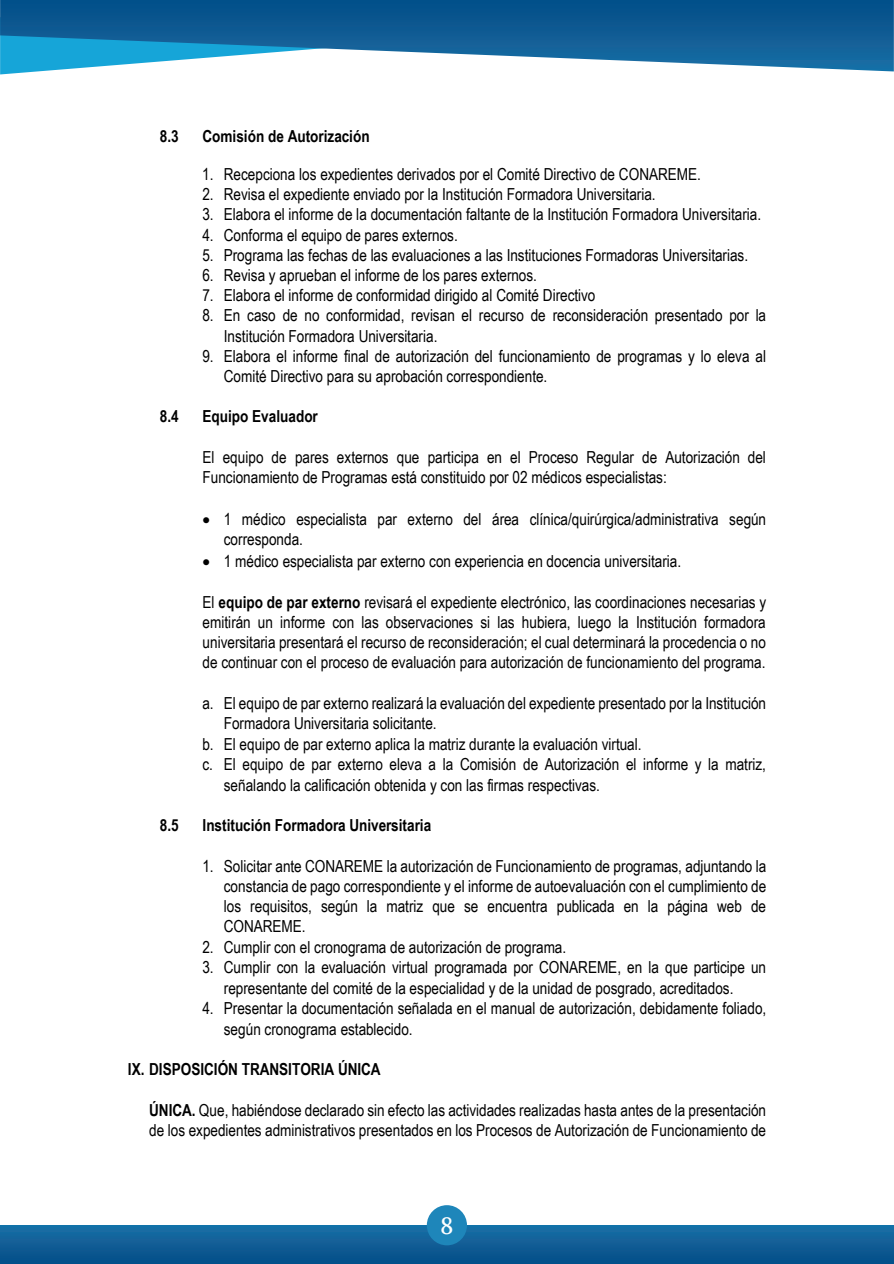
<style>
.page{position:relative;width:894px;height:1264px;background:#fff}
.page>*{position:absolute;margin:0;border:0;box-sizing:border-box;transform-origin:0 0}
.t1{font:24.45px "Sylfaen";color:#fff}
.t2{font:16.5px/20.1px "Arial Narrow";color:#000}
.t3{font:700 16.5px "Arial Narrow";color:#000}
.s1{font-weight:700}
</style>
<div class="page">
<div style="left:0;top:1224px;width:893px;height:39px;background:linear-gradient(to bottom,#1971a8,#064d87)"></div>
<svg style="left:0;top:0;width:893px;height:71px;background:#3179a9"></svg>
<div style="left:427px;top:1204px;width:40px;height:40px;background:#1e86ba;border-radius:50%"></div>
<p class="t3" style="left:160px;top:124px;width:20px">8.3</p>
<p class="t3" style="left:202px;top:124px;width:169px">Comisión de Autorización</p>
<p class="t2" style="left:202px;top:163px;width:500px">1. Recepciona los expedientes derivados por el Comité Directivo de CONAREME.</p>
<p class="t2" style="left:202px;top:184px;width:454px">2. Revisa el expediente enviado por la Institución Formadora Universitaria.</p>
<p class="t2" style="left:202px;top:204px;width:560px">3. Elabora el informe de la documentación faltante de la Institución Formadora Universitaria.</p>
<p class="t2" style="left:202px;top:224px;width:257px">4. Conforma el equipo de pares externos.</p>
<p class="t2" style="left:202px;top:244px;width:547px">5. Programa las fechas de las evaluaciones a las Instituciones Formadoras Universitarias.</p>
<p class="t2" style="left:202px;top:264px;width:336px">6. Revisa y aprueban el informe de los pares externos.</p>
<p class="t2" style="left:202px;top:285px;width:394px">7. Elabora el informe de conformidad dirigido al Comité Directivo</p>
<p class="t2" style="left:224px;top:305px;width:543px;text-indent:-21px">8. En caso de no conformidad, revisan el recurso de reconsideración presentado por la<br>Institución Formadora Universitaria.</p>
<p class="t2" style="left:224px;top:345px;width:543px;text-indent:-21px">9. Elabora el informe final de autorización del funcionamiento de programas y lo eleva al<br>Comité Directivo para su aprobación correspondiente.</p>
<p class="t3" style="left:160px;top:404px;width:20px">8.4</p>
<p class="t3" style="left:202px;top:404px;width:117px">Equipo Evaluador</p>
<p class="t2" style="left:202px;top:446px;width:565px">El equipo de pares externos que participa en el Proceso Regular de Autorización del<br>Funcionamiento de Programas está constituido por 02 médicos especialistas:</p>
<p class="t2" style="left:224px;top:508px;width:543px;line-height:20.5px;text-indent:-21px">• 1 médico especialista par externo del área clínica/quirúrgica/administrativa según corresponda.</p>
<p class="t2" style="left:202px;top:550px;width:480px">• 1 médico especialista par externo con experiencia en docencia universitaria.</p>
<p class="t2" style="left:202px;top:591px;width:565px;text-align:justify">El <span class="s1">equipo de par externo</span> revisará el expediente electrónico, las coordinaciones necesarias y emitirán un informe con las observaciones si las hubiera, luego la Institución formadora universitaria presentará el recurso de reconsideración; el cual determinará la procedencia o no de continuar con el proceso de evaluación para autorización de funcionamiento del programa.</p>
<p class="t2" style="left:202px;top:692px;width:565px">a. El equipo de par externo realizará la evaluación del expediente presentado por la Institución</p>
<p class="t2" style="left:224px;top:712px;width:214px">Formadora Universitaria solicitante.</p>
<p class="t2" style="left:202px;top:733px;width:440px">b. El equipo de par externo aplica la matriz durante la evaluación virtual.</p>
<p class="t2" style="left:202px;top:753px;width:565px">c. El equipo de par externo eleva a la Comisión de Autorización el informe y la matriz,</p>
<p class="t2" style="left:224px;top:774px;width:377px">señalando la calificación obtenida y con las firmas respectivas.</p>
<p class="t3" style="left:160px;top:812px;width:20px">8.5</p>
<p class="t3" style="left:202px;top:812px;width:230px">Institución Formadora Universitaria</p>
<p class="t2" style="left:224px;top:854px;width:544px;text-align:justify;text-indent:-21px">1. Solicitar ante CONAREME la autorización de Funcionamiento de programas, adjuntando la constancia de pago correspondiente y el informe de autoevaluación con el cumplimiento de los requisitos, según la matriz que se encuentra publicada en la página web de CONAREME.</p>
<p class="t2" style="left:202px;top:936px;width:365px">2. Cumplir con el cronograma de autorización de programa.</p>
<p class="t2" style="left:224px;top:956px;width:543px;text-indent:-21px">3. Cumplir con la evaluación virtual programada por CONAREME, en la que participe un representante del comité de la especialidad y de la unidad de posgrado, acreditados.</p>
<p class="t2" style="left:224px;top:997px;width:543px;text-indent:-21px">4. Presentar la documentación señalada en el manual de autorización, debidamente foliado, según cronograma establecido.</p>
<p class="t3" style="left:128px;top:1056px;width:254px">IX. DISPOSICIÓN TRANSITORIA ÚNICA</p>
<p class="t2" style="left:149px;top:1098px;width:618px"><span class="s1">ÚNICA.</span> Que, habiéndose declarado sin efecto las actividades realizadas hasta antes de la presentación de los expedientes administrativos presentados en los Procesos de Autorización de Funcionamiento de</p>
<h1 class="t1" style="left:440px;top:1208px;width:14px">8</h1>
</div>
